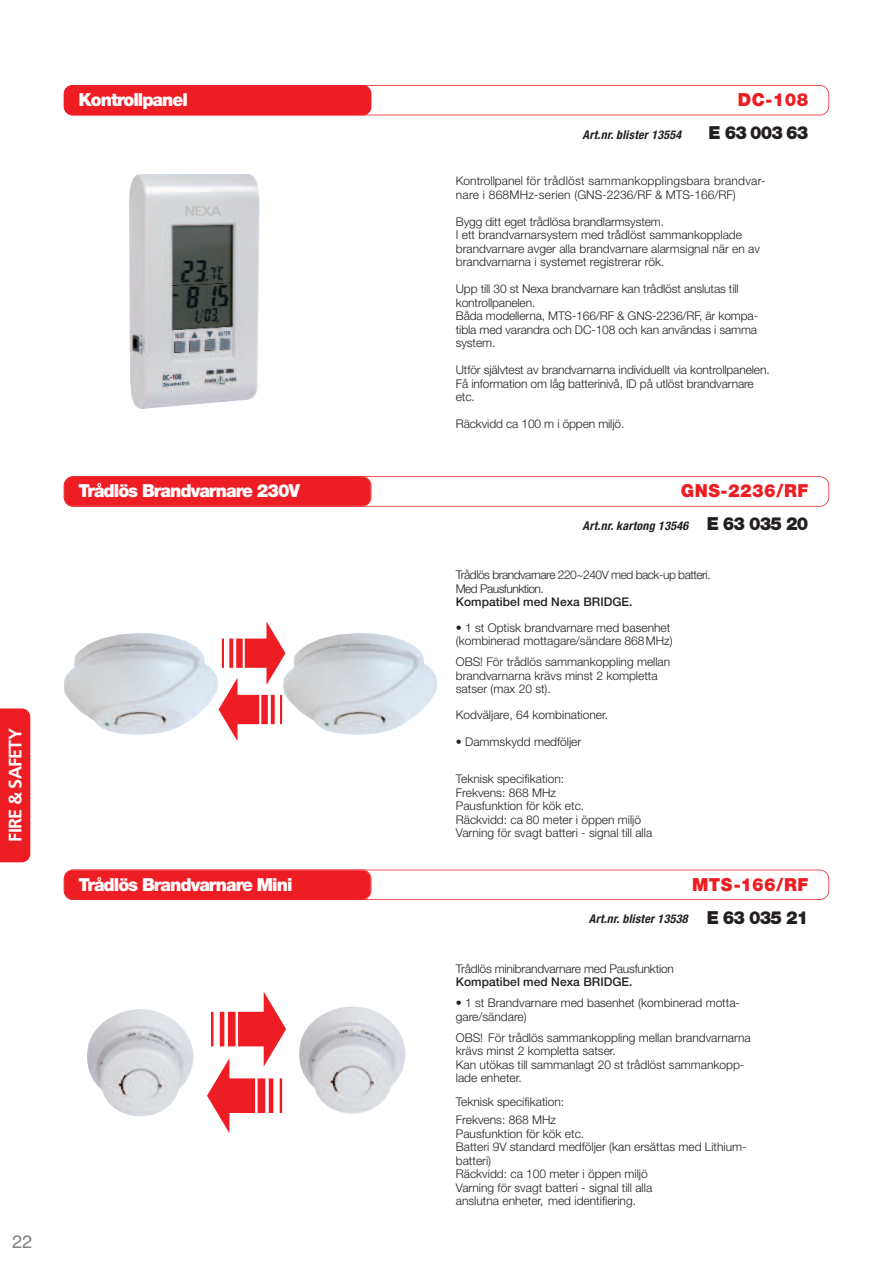
<style>
.page{position:relative;width:893px;height:1263px;background:#fff}
.page>*{position:absolute;margin:0;border:0;box-sizing:border-box;transform-origin:0 0}
.t1{font:900 18px "Helvetica Neue";letter-spacing:-.055em;color:#fff;scale:.96 1}
.t2{font:900 18px "Helvetica Neue";letter-spacing:.03em;color:#ee1d23;scale:.96 1}
.t3{font:900 18px "Helvetica Neue";letter-spacing:-.05em;color:#231f20;scale:.96 1}
.t4{font:700 18px "Frutiger";letter-spacing:-.04em;color:#fff}
.t5{font:18px "Helvetica";color:#808285}
.t6{font:300 12px/13.5px "Helvetica Neue";color:#231f20}
.t7{font:300 12px/13.5px "Helvetica Neue";letter-spacing:.02em;color:#231f20}
.t8{font:300 12px/13.5px "Helvetica Neue";letter-spacing:-.04em;color:#231f20}
.t9{font:italic 700 condensed 12px "Helvetica Neue";letter-spacing:.025em;color:#231f20}
.t10{font:500 12px "Helvetica Neue";letter-spacing:.005em;color:#231f20}
.t11{font:300 12px "Helvetica Neue";letter-spacing:-.02em;color:#231f20}
</style>
<div class="page">
<img style="left:129px;top:174px;width:131px;height:235px">
<img style="left:64px;top:633px;width:154px;height:102px">
<img style="left:285px;top:633px;width:152px;height:102px">
<img style="left:87px;top:1009px;width:106px;height:108px">
<img style="left:299px;top:1006px;width:107px;height:108px">
<div style="left:64px;top:85px;width:765px;height:30px;border:2px solid #ee1d23;border-radius:9px"></div>
<div style="left:64px;top:85px;width:307px;height:30px;background:#ee1d23;border-radius:9px"></div>
<div style="left:64px;top:476px;width:765px;height:31px;border:2px solid #ee1d23;border-radius:9px"></div>
<div style="left:65px;top:477px;width:306px;height:29px;background:#ee1d23;border-radius:9px"></div>
<div style="left:64px;top:476px;width:307px;height:31px;border:2px solid #ee1d23;border-radius:9px"></div>
<div style="left:64px;top:870px;width:765px;height:30px;border:2px solid #ee1d23;border-radius:9px"></div>
<div style="left:65px;top:870px;width:306px;height:29px;background:#ee1d23;border-radius:9px"></div>
<div style="left:64px;top:870px;width:307px;height:30px;border:2px solid #ee1d23;border-radius:9px"></div>
<div style="left:0;top:708px;width:30px;height:154px;background:#ee1d23"></div>
<svg style="left:186px;top:206px;width:35px;height:10px"></svg>
<h1 class="t4" style="left:8px;top:842px;width:115px;rotate:-90deg">FIRE &amp; SAFETY</h1>
<h1 class="t5" style="left:12px;top:1231px;width:22px">22</h1>
<h1 class="t1" style="left:78px;top:93px;width:116px">Kontrollpanel</h1>
<h1 class="t2" style="left:738px;top:93px;width:75px">DC-108</h1>
<h1 class="t3" style="left:708px;top:126px;width:105px">E 63 003 63</h1>
<p class="t9" style="left:583px;top:131px;width:100px">Art.nr. blister 13554</p>
<p class="t7" style="left:456px;top:175px;width:311px">Kontrollpanel för trådlöst sammankopplingsbara brandvar&shy;nare i 868MHz-serien (GNS-2236/RF &amp; MTS-166/RF)</p>
<p class="t6" style="left:456px;top:216px;width:306px">Bygg ditt eget trådlösa brandlarmsystem.<br>I ett brandvarnarsystem med trådlöst sammankopplade brandvarnare avger alla brandvarnare alarmsignal när en av brandvarnarna i systemet registrerar rök.</p>
<p class="t6" style="left:456px;top:283px;width:304px">Upp till 30 st Nexa brandvarnare kan trådlöst anslutas till kontrollpanelen.<br>Båda modellerna, MTS-166/RF &amp; GNS-2236/RF, är kompa&shy;tibla med varandra och DC-108 och kan användas i samma system.</p>
<p class="t6" style="left:456px;top:364px;width:315px">Utför självtest av brandvarnarna individuellt via kontrollpanelen.<br>Få information om låg batterinivå, ID på utlöst brandvarnare etc.</p>
<p class="t6" style="left:456px;top:418px;width:170px">Räckvidd ca 100 m i öppen miljö.</p>
<h1 class="t1" style="left:78px;top:484px;width:232px">Trådlös Brandvarnare 230V</h1>
<h1 class="t2" style="left:681px;top:484px;width:134px">GNS-2236/RF</h1>
<h1 class="t3" style="left:707px;top:517px;width:107px">E 63 035 20</h1>
<p class="t9" style="left:583px;top:521px;width:107px">Art.nr. kartong 13546</p>
<p class="t8" style="left:456px;top:569px;width:256px">Trådlös brandvarnare 220~240V med back-up batteri.<br>Med Pausfunktion.</p>
<p class="t10" style="left:456px;top:598px;width:178px">Kompatibel med Nexa BRIDGE.</p>
<p class="t6" style="left:456px;top:622px;width:218px">• 1 st Optisk brandvarnare med basenhet (kombinerad mottagare/sändare 868MHz)</p>
<p class="t6" style="left:456px;top:656px;width:216px">OBS! För trådlös sammankoppling mellan brandvarnarna krävs minst 2 kompletta satser (max 20 st).</p>
<p class="t6" style="left:456px;top:709px;width:154px">Kodväljare, 64 kombinationer.</p>
<p class="t6" style="left:456px;top:736px;width:127px">• Dammskydd medföljer</p>
<p class="t6" style="left:456px;top:773px;width:198px">Teknisk specifikation:<br>Frekvens: 868 MHz<br>Pausfunktion för kök etc.<br>Räckvidd: ca 80 meter i öppen miljö<br>Varning för svagt batteri - signal till alla</p>
<h1 class="t1" style="left:78px;top:878px;width:225px">Trådlös Brandvarnare Mini</h1>
<h1 class="t2" style="left:692px;top:878px;width:122px">MTS-166/RF</h1>
<h1 class="t3" style="left:707px;top:911px;width:107px">E 63 035 21</h1>
<p class="t9" style="left:589px;top:914px;width:100px">Art.nr. blister 13538</p>
<p class="t11" style="left:456px;top:964px;width:219px">Trådlös minibrandvarnare med Pausfunktion</p>
<p class="t10" style="left:456px;top:978px;width:178px">Kompatibel med Nexa BRIDGE.</p>
<p class="t6" style="left:456px;top:997px;width:286px">• 1 st Brandvarnare med basenhet (kombinerad motta&shy;gare/sändare)</p>
<p class="t6" style="left:456px;top:1032px;width:296px">OBS! För trådlös sammankoppling mellan brandvarnarna krävs minst 2 kompletta satser.<br>Kan utökas till sammanlagt 20 st trådlöst sammankopp&shy;lade enheter.</p>
<p class="t6" style="left:456px;top:1094px;width:110px;line-height:18px">Teknisk specifikation:<br>Frekvens: 868 MHz</p>
<p class="t6" style="left:456px;top:1128px;width:292px">Pausfunktion för kök etc.<br>Batteri 9V standard medföljer (kan ersättas med Lithium&shy;batteri)<br>Räckvidd: ca 100 meter i öppen miljö<br>Varning för svagt batteri - signal till alla<br>anslutna enheter, med identifiering.</p>
</div>
